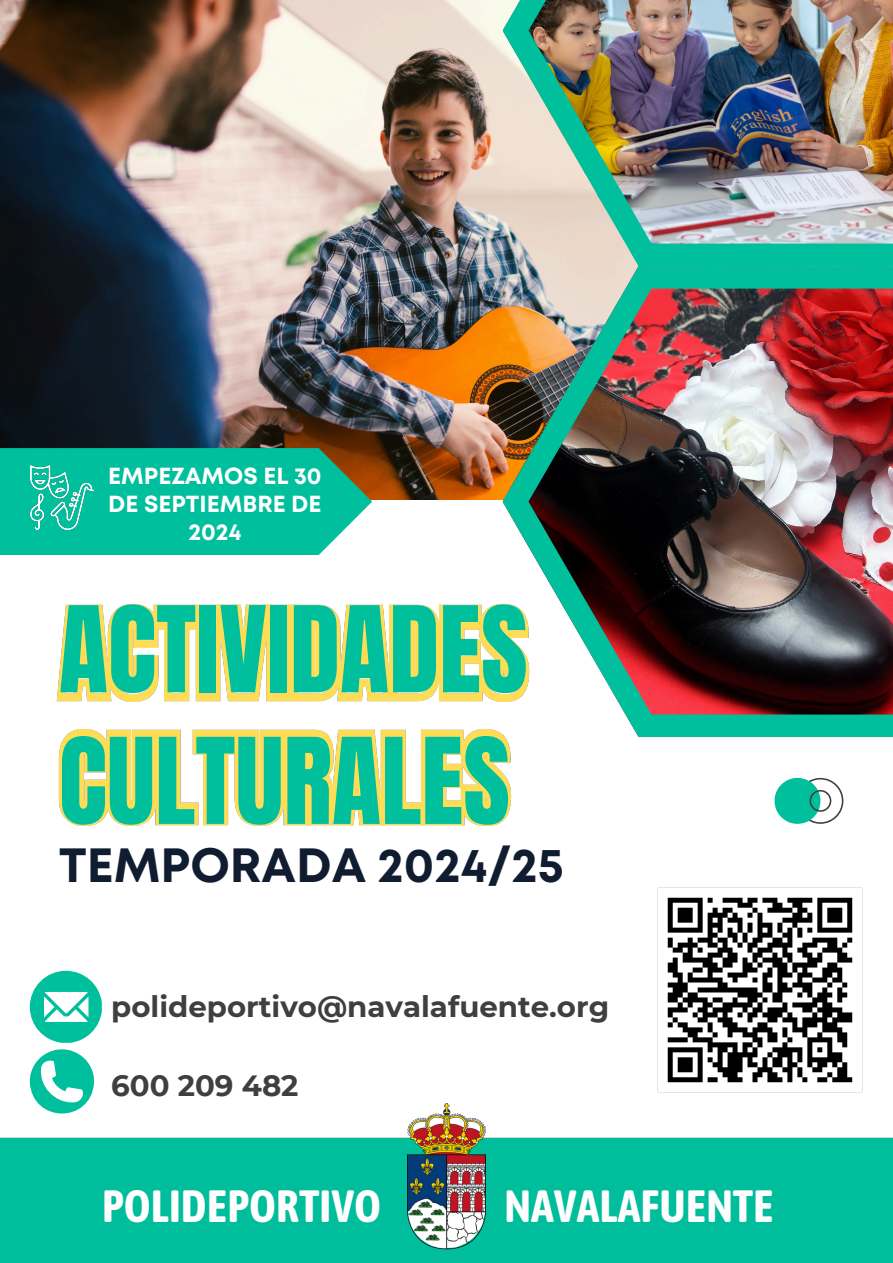
<style>
.page{position:relative;width:893px;height:1263px;background:#fff}
.page>*{position:absolute;margin:0;border:0;box-sizing:border-box;transform-origin:0 0}
.t1{font:101.4px/131.6px "Anton";color:#00bf9d}
.t2{font:700 48px "Mont";color:#101d30}
.t3{font:700 45px "Asap Condensed";color:#fff}
.t4{font:700 29.25px "Montserrat";color:#3f3f3e}
.t5{font:700 23.25px/28.1px "Mont";color:#fff;text-align:center}
</style>
<div class="page">
<img style="left:0;top:0;width:502px;height:499px">
<svg style="left:0;top:448px;width:372px;height:107px;background:#0fbc9a"></svg>
<svg style="left:30px;top:971px;width:72px;height:72px"></svg>
<svg style="left:30px;top:1049px;width:64px;height:64px"></svg>
<img style="left:502px;top:266px;width:391px;height:471px">
<div style="left:0;top:1137px;width:893px;height:126px;background:#00be9b"></div>
<svg style="left:774px;top:778px;width:69px;height:46px"></svg>
<img style="left:407px;top:1103px;width:79px;height:147px">
<img style="left:30px;top:465px;width:64px;height:64px">
<img style="left:56px;top:605px;width:473px;height:96px">
<img style="left:58px;top:729px;width:454px;height:96px">
<img style="left:502px;top:0;width:391px;height:266px">
<img style="left:657px;top:887px;width:206px;height:206px">
<p class="t5" style="left:108px;top:463px;width:215px">EMPEZAMOS EL 30<br>DE SEPTIEMBRE DE<br>2024</p>
<p class="t1" style="left:59px;top:585px;width:470px">ACTIVIDADES<br>CULTURALES</p>
<p class="t2" style="left:59px;top:847px;width:506px">TEMPORADA 2024/25</p>
<h1 class="t4" style="left:111px;top:988px;width:499px">polideportivo@navalafuente.org</h1>
<h1 class="t4" style="left:111px;top:1067px;width:189px">600 209 482</h1>
<h3 class="t3" style="left:102px;top:1180px;width:280px">POLIDEPORTIVO</h3>
<h3 class="t3" style="left:504px;top:1180px;width:271px">NAVALAFUENTE</h3>
</div>
